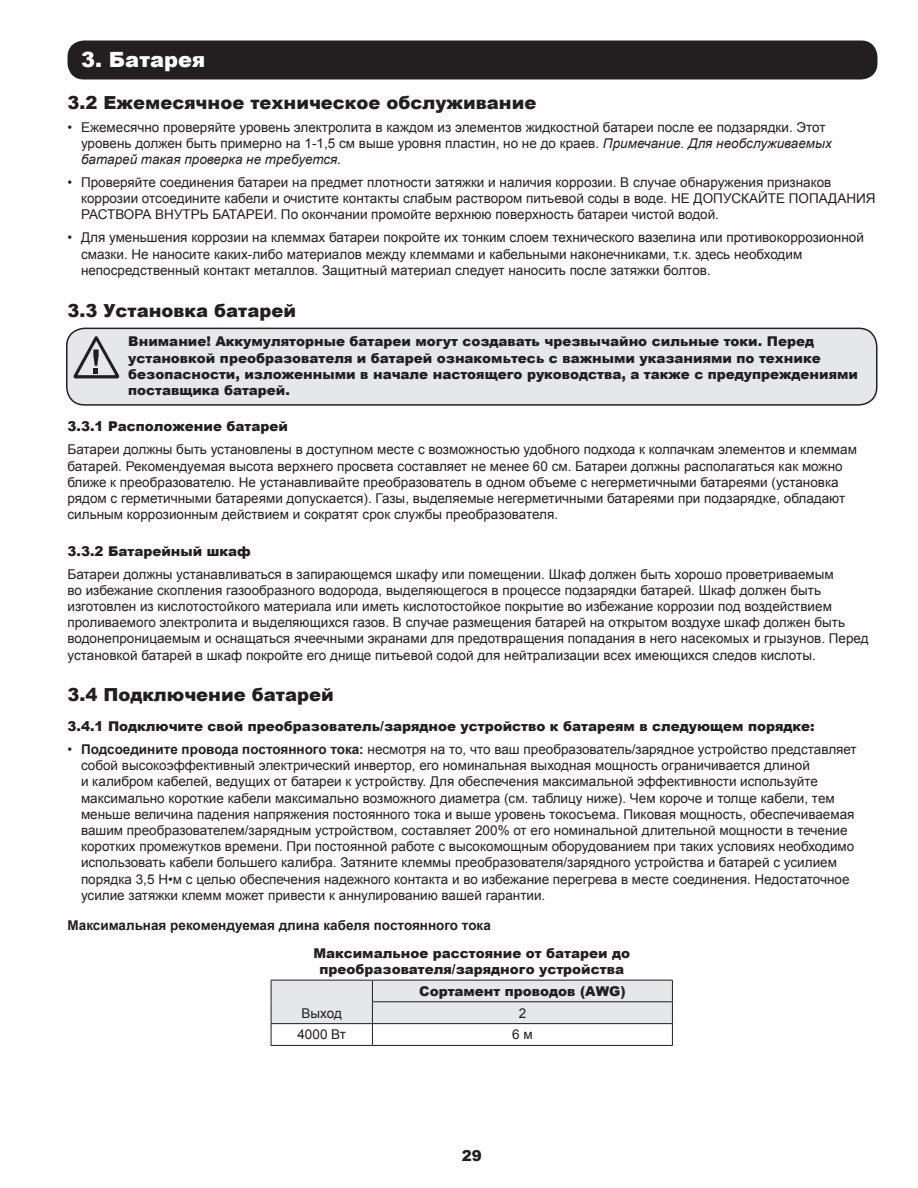
<style>
.page{position:relative;width:918px;height:1188px;background:#fff}
.page>*{position:absolute;margin:0;border:0;box-sizing:border-box;transform-origin:0 0}
.t1{font:900 21px "Arial";color:#fff}
.t2{font:900 18px "Arial";color:#231f20}
.t3{font:900 15px "Arial";color:#231f20}
.t4{font:13.5px/16.2px "Arial";color:#231f20}
.t5{font:900 13.5px/16.2px "Arial";color:#231f20}
.t6{font:700 13.5px "Arial";color:#231f20}
.s1{font-style:italic}
.s2{font-weight:700}
</style>
<div class="page">
<div style="left:68px;top:40px;width:810px;height:40px;background:#231f20;border-radius:16px"></div>
<div style="left:67px;top:328px;width:810px;height:77px;background:#e6e7e9;border-radius:18px"></div>
<div style="left:66px;top:328px;width:812px;height:78px;border:2px solid #231f20;border-radius:18px"></div>
<svg style="left:74px;top:336px;width:45px;height:42px"></svg>
<hr style="left:271px;top:1045px;width:101px;height:1px;background:#231f20">
<hr style="left:372px;top:1045px;width:301px;height:1px;background:#231f20">
<svg style="left:271px;top:980px;width:402px;height:65px"></svg>
<p class="t1" style="left:81px;top:44px;width:126px">3. Батарея</p>
<p class="t2" style="left:68px;top:89px;width:470px">3.2 Ежемесячное техническое обслуживание</p>
<p class="t4" style="left:81px;top:119px;width:752px;text-indent:-14px">• Ежемесячно проверяйте уровень электролита в каждом из элементов жидкостной батареи после ее подзарядки. Этот уровень должен быть примерно на 1-1,5 см выше уровня пластин, но не до краев. <span class="s1">Примечание. Для необслуживаемых батарей такая проверка не требуется.</span></p>
<p class="t4" style="left:81px;top:174px;width:796px;text-indent:-14px">• Проверяйте соединения батареи на предмет плотности затяжки и наличия коррозии. В случае обнаружения признаков коррозии отсоедините кабели и очистите контакты слабым раствором питьевой соды в воде. НЕ ДОПУСКАЙТЕ ПОПАДАНИЯ<br>РАСТВОРА ВНУТРЬ БАТАРЕИ. По окончании промойте верхнюю поверхность батареи чистой водой.</p>
<p class="t4" style="left:81px;top:230px;width:784px;text-indent:-14px">• Для уменьшения коррозии на клеммах батареи покройте их тонким слоем технического вазелина или противокоррозионной смазки. Не наносите каких-либо материалов между клеммами и кабельными наконечниками, т.к. здесь необходим непосредственный контакт металлов. Защитный материал следует наносить после затяжки болтов.</p>
<p class="t2" style="left:68px;top:297px;width:230px">3.3 Установка батарей</p>
<p class="t5" style="left:128px;top:333px;width:731px">Внимание! Аккумуляторные батареи могут создавать чрезвычайно сильные токи. Перед установкой преобразователя и батарей ознакомьтесь с важными указаниями по технике безопасности, изложенными в начале настоящего руководства, а также с предупреждениями поставщика батарей.</p>
<p class="t5" style="left:68px;top:418px;width:222px">3.3.1 Расположение батарей</p>
<p class="t4" style="left:68px;top:442px;width:791px">Батареи должны быть установлены в доступном месте с возможностью удобного подхода к колпачкам элементов и клеммам батарей. Рекомендуемая высота верхнего просвета составляет не менее 60 см. Батареи должны располагаться как можно ближе к преобразователю. Не устанавливайте преобразователь в одном объеме с негерметичными батареями (установка рядом с герметичными батареями допускается). Газы, выделяемые негерметичными батареями при подзарядке, обладают сильным коррозионным действием и сократят срок службы преобразователя.</p>
<p class="t5" style="left:68px;top:542px;width:185px">3.3.2 Батарейный шкаф</p>
<p class="t4" style="left:68px;top:566px;width:803px">Батареи должны устанавливаться в запирающемся шкафу или помещении. Шкаф должен быть хорошо проветриваемым<br>во избежание скопления газообразного водорода, выделяющегося в процессе подзарядки батарей. Шкаф должен быть изготовлен из кислотостойкого материала или иметь кислотостойкое покрытие во избежание коррозии под воздействием проливаемого электролита и выделяющихся газов. В случае размещения батарей на открытом воздухе шкаф должен быть водонепроницаемым и оснащаться ячеечными экранами для предотвращения попадания в него насекомых и грызунов. Перед установкой батарей в шкаф покройте его днище питьевой содой для нейтрализации всех имеющихся следов кислоты.</p>
<p class="t2" style="left:68px;top:682px;width:268px">3.4 Подключение батарей</p>
<p class="t5" style="left:68px;top:718px;width:749px">3.4.1 Подключите свой преобразователь/зарядное устройство к батареям в следующем порядке:</p>
<p class="t4" style="left:81px;top:741px;width:777px;text-indent:-14px">• <span class="s2">Подсоедините провода постоянного тока:</span> несмотря на то, что ваш преобразователь/зарядное устройство представляет собой высокоэффективный электрический инвертор, его номинальная выходная мощность ограничивается длиной<br>и калибром кабелей, ведущих от батареи к устройству. Для обеспечения максимальной эффективности используйте максимально короткие кабели максимально возможного диаметра (см. таблицу ниже). Чем короче и толще кабели, тем меньше величина падения напряжения постоянного тока и выше уровень токосъема. Пиковая мощность, обеспечиваемая вашим преобразователем/зарядным устройством, составляет 200% от его номинальной длительной мощности в течение коротких промежутков времени. При постоянной работе с высокомощным оборудованием при таких условиях необходимо использовать кабели большего калибра. Затяните клеммы преобразователя/зарядного устройства и батарей с усилием порядка 3,5 Н•м с целью обеспечения надежного контакта и во избежание перегрева в месте соединения. Недостаточное усилие затяжки клемм может привести к аннулированию вашей гарантии.</p>
<p class="t6" style="left:68px;top:916px;width:425px">Максимальная рекомендуемая длина кабеля постоянного тока</p>
<p class="t5" style="left:313px;top:945px;width:318px;text-align:center">Максимальное расстояние от батареи до преобразователя/зарядного устройства</p>
<p class="t4" style="left:302px;top:1005px;width:42px">Выход</p>
<p class="t5" style="left:419px;top:982px;width:208px">Сортамент проводов (AWG)</p>
<p class="t4" style="left:519px;top:1005px;width:9px">2</p>
<p class="t4" style="left:297px;top:1027px;width:50px">4000 Вт</p>
<p class="t4" style="left:512px;top:1027px;width:22px">6 м</p>
<p class="t3" style="left:462px;top:1145px;width:22px">29</p>
</div>
